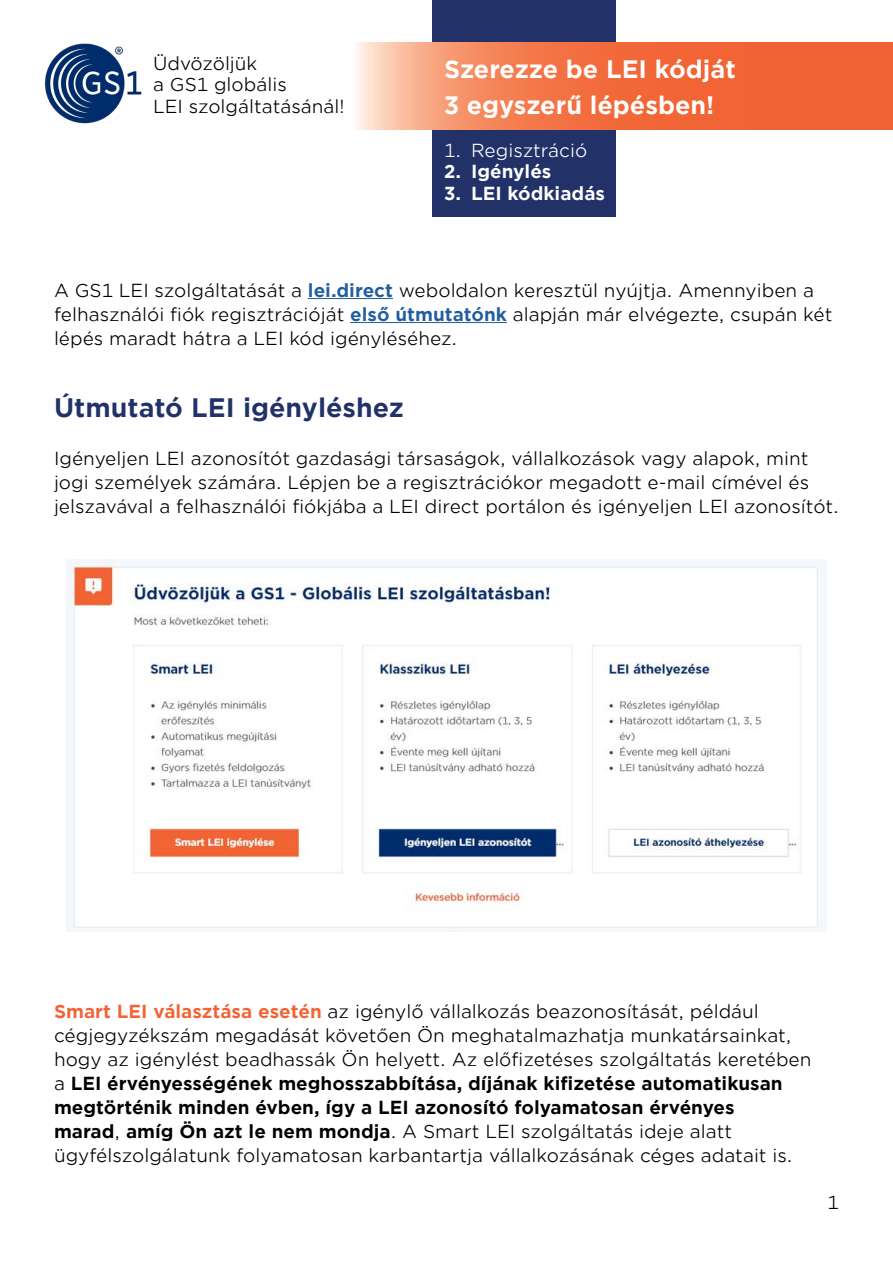
<style>
.page{position:relative;width:893px;height:1263px;background:#fff}
.page>*{position:absolute;margin:0;border:0;box-sizing:border-box;transform-origin:0 0}
.t1{font:700 25.5px "Gotham Office";color:#223268}
.t2{font:700 24px/36px "Gotham Office";color:#fff}
.t3{font:18px/24px "Gotham Office";color:#000}
.t4{font:700 18px "Gotham Office";color:#fff}
.t5{font:18px "Gotham Office";color:#fff}
.s1{font-weight:700;color:#215e9e}
.s2{font-weight:700;color:#f26334}
.s3{font-weight:700}
</style>
<div class="page">
<div style="left:433px;top:0;width:183px;height:217px;background:#223268"></div>
<svg style="left:356px;top:43px;width:537px;height:87px;background:#f47b50"></svg>
<hr style="left:308px;top:298px;width:85px;height:1px;background:#215e9e">
<hr style="left:350px;top:322px;width:157px;height:1px;background:#215e9e">
<img style="left:44px;top:43px;width:98px;height:81px">
<img style="left:66px;top:560px;width:761px;height:371px">
<p class="t3" style="left:153px;top:52px;width:193px;line-height:21.6px">Üdvözöljük<br>a GS1 globális<br>LEI szolgáltatásánál!</p>
<h2 class="t2" style="left:444px;top:51px;width:293px">Szerezze be LEI kódját<br>3 egyszerű lépésben!</h2>
<p class="t5" style="left:444px;top:138px;width:145px">1. Regisztráció</p>
<p class="t4" style="left:444px;top:159px;width:109px">2. Igénylés</p>
<p class="t4" style="left:444px;top:181px;width:163px">3. LEI kódkiadás</p>
<p class="t3" style="left:54px;top:278px;width:780px">A GS1 LEI szolgáltatását a <span class="s1">lei.direct</span> weboldalon keresztül nyújtja. Amennyiben a felhasználói fiók regisztrációját <span class="s1">első útmutatónk</span> alapján már elvégezte, csupán két lépés maradt hátra a LEI kód igényléséhez.</p>
<h1 class="t1" style="left:54px;top:390px;width:351px">Útmutató LEI igényléshez</h1>
<p class="t3" style="left:54px;top:446px;width:786px">Igényeljen LEI azonosítót gazdasági társaságok, vállalkozások vagy alapok, mint jogi személyek számára. Lépjen be a regisztrációkor megadott e-mail címével és jelszavával a felhasználói fiókjába a LEI direct portálon és igényeljen LEI azonosítót.</p>
<p class="t3" style="left:54px;top:999px;width:759px"><span class="s2">Smart LEI választása esetén</span> az igénylő vállalkozás beazonosítását, például cégjegyzékszám megadását követően Ön meghatalmazhatja munkatársainkat, hogy az igénylést beadhassák Ön helyett. Az előfizetéses szolgáltatás keretében a <span class="s3">LEI érvényességének meghosszabbítása, díjának kifizetése automatikusan megtörténik minden évben, így a LEI azonosító folyamatosan érvényes<br>marad</span>, <span class="s3">amíg Ön azt le nem mondja</span>. A Smart LEI szolgáltatás ideje alatt ügyfélszolgálatunk folyamatosan karbantartja vállalkozásának céges adatait is.</p>
<p class="t3" style="left:828px;top:1190px;width:13px">1</p>
</div>
